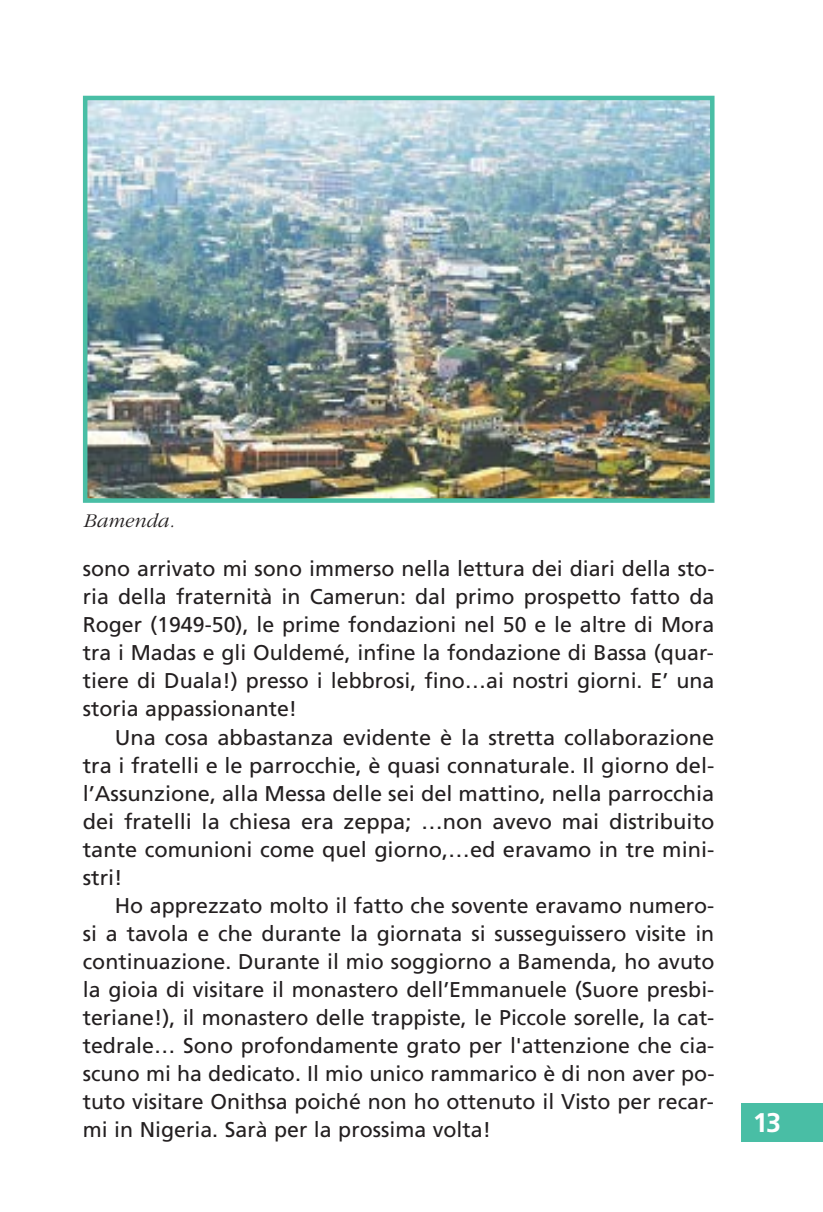
<style>
.page{position:relative;width:823px;height:1212px;background:#fff}
.page>*{position:absolute;margin:0;border:0;box-sizing:border-box;transform-origin:0 0}
.t1{font:700 27px "Frutiger";color:#fff}
.t2{font:21.38px/28.1px "Frutiger";color:#231f20;text-align:justify}
.t3{font:italic 300 20.25px "Garamond";color:#231f20}
</style>
<div class="page">
<div style="left:741px;top:1103px;width:82px;height:39px;background:#49bea5"></div>
<img style="left:88px;top:101px;width:621px;height:397px">
<div style="left:83px;top:96px;width:631px;height:407px;border:4px solid #49bea5"></div>
<p class="t3" style="left:83px;top:513px;width:92px">Bamenda.</p>
<p class="t2" style="left:83px;top:556px;width:633px">sono arrivato mi sono immerso nella lettura dei diari della sto&shy;ria della fraternità in Camerun: dal primo prospetto fatto da Roger (1949-50), le prime fondazioni nel 50 e le altre di Mora tra i Madas e gli Ouldemé, infine la fondazione di Bassa (quar&shy;tiere di Duala!) presso i lebbrosi, fino…ai nostri giorni. E’ una storia appassionante!</p>
<p class="t2" style="left:83px;top:725px;width:633px;text-indent:32px">Una cosa abbastanza evidente è la stretta collaborazione tra i fratelli e le parrocchie, è quasi connaturale. Il giorno del&shy;l’Assunzione, alla Messa delle sei del mattino, nella parrocchia dei fratelli la chiesa era zeppa; …non avevo mai distribuito tante comunioni come quel giorno,…ed eravamo in tre mini&shy;stri!</p>
<p class="t2" style="left:83px;top:893px;width:633px;text-indent:32px">Ho apprezzato molto il fatto che sovente eravamo numero&shy;si a tavola e che durante la giornata si susseguissero visite in continuazione. Durante il mio soggiorno a Bamenda, ho avuto la gioia di visitare il monastero dell’Emmanuele (Suore presbi&shy;teriane!), il monastero delle trappiste, le Piccole sorelle, la cat&shy;tedrale… Sono profondamente grato per l'attenzione che cia&shy;scuno mi ha dedicato. Il mio unico rammarico è di non aver po&shy;tuto visitare Onithsa poiché non ho ottenuto il Visto per recar&shy;mi in Nigeria. Sarà per la prossima volta!</p>
<p class="t1" style="left:753px;top:1112px;width:30px">13</p>
</div>
